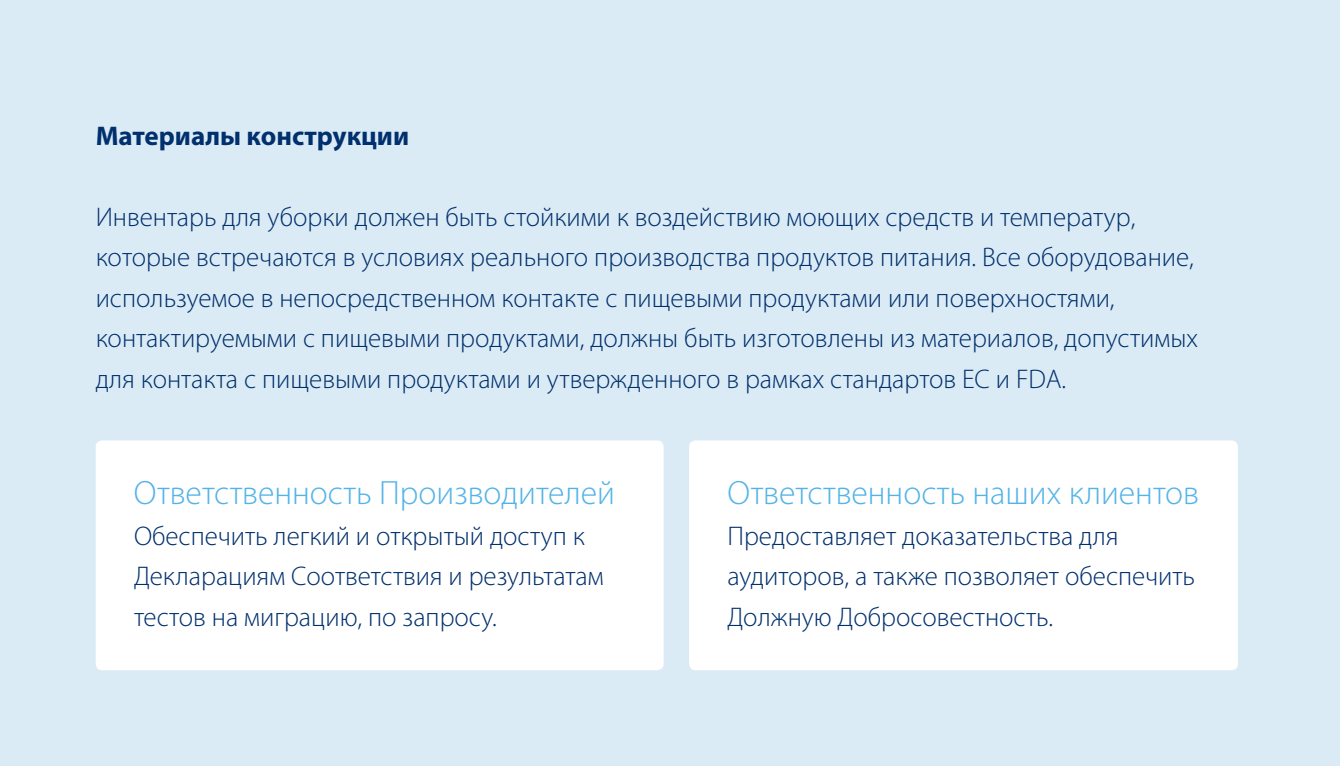
<style>
.page{position:relative;width:1340px;height:766px;background:#fff}
.page>*{position:absolute;margin:0;border:0;box-sizing:border-box;transform-origin:0 0}
.t1{font:300 33.75px "Myriad Pro";color:#53b3e8}
.t2{font:300 27px/40.5px "Myriad Pro";color:#00306d}
.t3{font:700 27px "Myriad Pro";color:#00306d}
</style>
<div class="page">
<div style="left:0;top:0;width:1339px;height:765px;background:#dbebf5"></div>
<div style="left:96px;top:440px;width:567px;height:230px;background:#fff;border-radius:6px"></div>
<div style="left:689px;top:440px;width:548px;height:230px;background:#fff;border-radius:6px"></div>
<p class="t3" style="left:96px;top:118px;width:315px">Материалы конструкции</p>
<p class="t2" style="left:96px;top:197px;width:1103px">Инвентарь для уборки должен быть стойкими к воздействию моющих средств и температур, которые встречаются в условиях реального производства продуктов питания. Все оборудование, используемое в непосредственном контакте с пищевыми продуктами или поверхностями, контактируемыми с пищевыми продуктами, должны быть изготовлены из материалов, допустимых для контакта с пищевыми продуктами и утвержденного в рамках стандартов ЕС и FDA.</p>
<p class="t1" style="left:134px;top:474px;width:482px">Ответственность Производителей</p>
<p class="t2" style="left:134px;top:515px;width:471px">Обеспечить легкий и открытый доступ к<br>Декларациям Соответствия и результатам тестов на миграцию, по запросу.</p>
<p class="t1" style="left:727px;top:474px;width:473px">Ответственность наших клиентов</p>
<p class="t2" style="left:727px;top:515px;width:469px">Предоставляет доказательства для аудиторов, а также позволяет обеспечить<br>Должную Добросовестность.</p>
</div>
